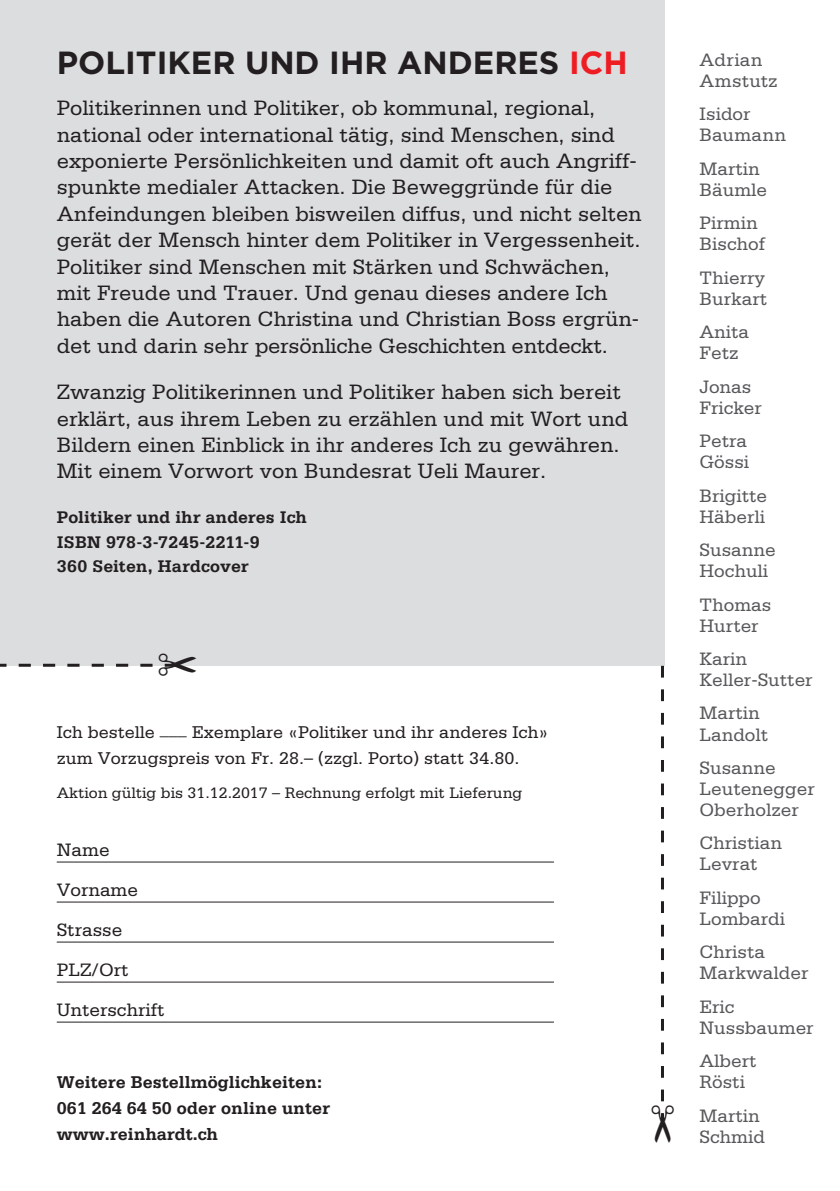
<style>
.page{position:relative;width:840px;height:1191px;background:#fff}
.page>*{position:absolute;margin:0;border:0;box-sizing:border-box;transform-origin:0 0}
.t1{font:700 32px "Gotham HTF";color:#231f20}
.t2{font:22px/26.4px "Serifa";color:#231f20}
.t3{font:19px/21px "Serifa";color:#57585a}
.t4{font:19px/40px "Serifa";color:#231f20}
.t5{font:18px/26px "Serifa";color:#231f20}
.t6{font:700 18px/26px "Serifa";color:#231f20}
.t7{font:700 17.8px/24.6px "Serifa";letter-spacing:.005em;color:#231f20}
.t8{font:16px "Serifa";color:#231f20}
.s1{color:#ee1d23}
</style>
<div class="page">
<div style="left:0;top:0;width:663px;height:666px;background:#dcdddf"></div>
<hr style="left:57px;top:861px;width:496px;height:1px;background:#231f20">
<hr style="left:57px;top:901px;width:496px;height:1px;background:#231f20">
<hr style="left:57px;top:941px;width:496px;height:1px;background:#231f20">
<hr style="left:57px;top:981px;width:496px;height:1px;background:#231f20">
<hr style="left:57px;top:1021px;width:496px;height:1px;background:#231f20">
<svg style="left:0;top:663px;width:177px;height:4px"></svg>
<svg style="left:661px;top:666px;width:3px;height:459px"></svg>
<h1 class="t1" style="left:57px;top:44px;width:572px">POLITIKER UND IHR ANDERES <span class="s1">ICH</span></h1>
<p class="t2" style="left:57px;top:95px;width:586px">Politikerinnen und Politiker, ob kommunal, regional, national oder international tätig, sind Menschen, sind exponierte Persönlichkeiten und damit oft auch Angriff&shy;spunkte medialer Attacken. Die Beweggründe für die Anfeindungen bleiben bisweilen diffus, und nicht selten gerät der Mensch hinter dem Politiker in Vergessenheit.<br>Politiker sind Menschen mit Stärken und Schwächen, mit Freude und Trauer. Und genau dieses andere Ich haben die Autoren Christina und Christian Boss ergrün&shy;det und darin sehr persönliche Geschichten entdeckt.</p>
<p class="t2" style="left:57px;top:379px;width:572px">Zwanzig Politikerinnen und Politiker haben sich bereit erklärt, aus ihrem Leben zu erzählen und mit Wort und Bildern einen Einblick in ihr anderes Ich zu gewähren.<br>Mit einem Vorwort von Bundesrat Ueli Maurer.</p>
<p class="t7" style="left:57px;top:504px;width:251px">Politiker und ihr anderes Ich<br>ISBN 978-3-7245-2211-9<br>360 Seiten, Hardcover</p>
<p class="t5" style="left:57px;top:719px;width:493px">Ich bestelle ___ Exemplare «Politiker und ihr anderes Ich» zum Vorzugspreis von Fr. 28.– (zzgl. Porto) statt 34.80.</p>
<p class="t8" style="left:57px;top:783px;width:467px">Aktion gültig bis 31.12.2017 – Rechnung erfolgt mit Lieferung</p>
<p class="t4" style="left:57px;top:829px;width:109px">Name<br>Vorname<br>Strasse<br>PLZ/Ort<br>Unterschrift</p>
<p class="t6" style="left:57px;top:1068px;width:275px">Weitere Bestellmöglichkeiten:<br>061 264 64 50 oder online unter www.reinhardt.ch</p>
<p class="t3" style="left:699px;top:49px;width:80px">Adrian<br>Amstutz</p>
<p class="t3" style="left:699px;top:103px;width:88px">Isidor<br>Baumann</p>
<p class="t3" style="left:699px;top:158px;width:69px">Martin<br>Bäumle</p>
<p class="t3" style="left:699px;top:212px;width:67px">Pirmin<br>Bischof</p>
<p class="t3" style="left:699px;top:267px;width:69px">Thierry<br>Burkart</p>
<p class="t3" style="left:699px;top:321px;width:51px">Anita<br>Fetz</p>
<p class="t3" style="left:699px;top:376px;width:64px">Jonas<br>Fricker</p>
<p class="t3" style="left:699px;top:430px;width:51px">Petra<br>Gössi</p>
<p class="t3" style="left:699px;top:485px;width:69px">Brigitte<br>Häberli</p>
<p class="t3" style="left:699px;top:539px;width:78px">Susanne<br>Hochuli</p>
<p class="t3" style="left:699px;top:593px;width:73px">Thomas<br>Hurter</p>
<p class="t3" style="left:699px;top:648px;width:114px">Karin<br>Keller-Sutter</p>
<p class="t3" style="left:699px;top:702px;width:70px">Martin<br>Landolt</p>
<p class="t3" style="left:699px;top:757px;width:117px">Susanne<br>Leutenegger<br>Oberholzer</p>
<p class="t3" style="left:699px;top:832px;width:84px">Christian<br>Levrat</p>
<p class="t3" style="left:699px;top:887px;width:87px">Filippo<br>Lombardi</p>
<p class="t3" style="left:699px;top:941px;width:110px">Christa<br>Markwalder</p>
<p class="t3" style="left:699px;top:996px;width:116px">Eric<br>Nussbaumer</p>
<p class="t3" style="left:699px;top:1050px;width:59px">Albert<br>Rösti</p>
<p class="t3" style="left:699px;top:1105px;width:67px">Martin<br>Schmid</p>
</div>
